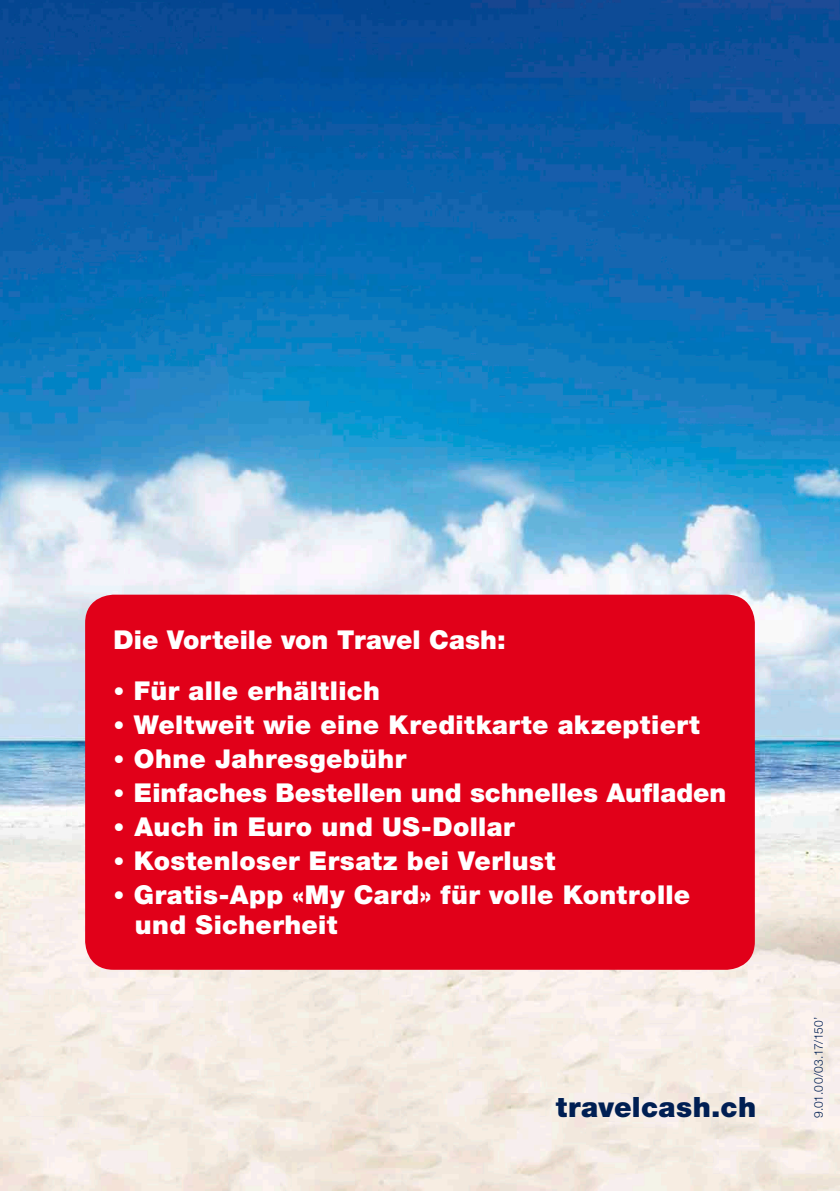
<style>
.page{position:relative;width:840px;height:1191px;background:#fff}
.page>*{position:absolute;margin:0;border:0;box-sizing:border-box;transform-origin:0 0}
.t1{font:900 28px "Helvetica Neue LT Pro";letter-spacing:.015em;color:#001f53}
.t2{font:900 26px/30px "Helvetica Neue LT Pro";letter-spacing:.01em;color:#fff}
.t3{font:300 12px "Helvetica Neue LT Pro";color:#001f53}
.s1{font-size:22px}
.s2{font-family:"Helvetica Neue"}
</style>
<div class="page">
<img style="left:0;top:0;width:839px;height:1191px">
<div style="left:85px;top:594px;width:669px;height:375px;background:#e10019;border-radius:28px"></div>
<p class="t2" style="left:113px;top:624px;width:393px">Die Vorteile von Travel Cash:</p>
<p class="t2" style="left:113px;top:675px;width:268px"><span class="s1">•</span> Für alle erhältlich</p>
<p class="t2" style="left:113px;top:709px;width:587px"><span class="s1">•</span> Weltweit wie eine Kreditkarte akzeptiert</p>
<p class="t2" style="left:113px;top:743px;width:294px"><span class="s1">•</span> Ohne Jahresgebühr</p>
<p class="t2" style="left:113px;top:777px;width:614px"><span class="s1">•</span> Einfaches Bestellen und schnelles Aufladen</p>
<p class="t2" style="left:113px;top:811px;width:402px"><span class="s1">•</span> Auch in Euro und US-Dollar</p>
<p class="t2" style="left:113px;top:845px;width:443px"><span class="s1">•</span> Kostenloser Ersatz bei Verlust</p>
<p class="t2" style="left:135px;top:879px;width:556px;text-indent:-21px"><span class="s1">•</span> Gratis-App «My Card» für volle Kontrolle und Sicherheit</p>
<p class="t1" style="left:555px;top:1090px;width:202px">travelcash.ch</p>
<p class="t3" style="left:810px;top:1118px;width:103px;rotate:-90deg">9.01.00/03.17/150<span class="s2">’</span></p>
</div>
